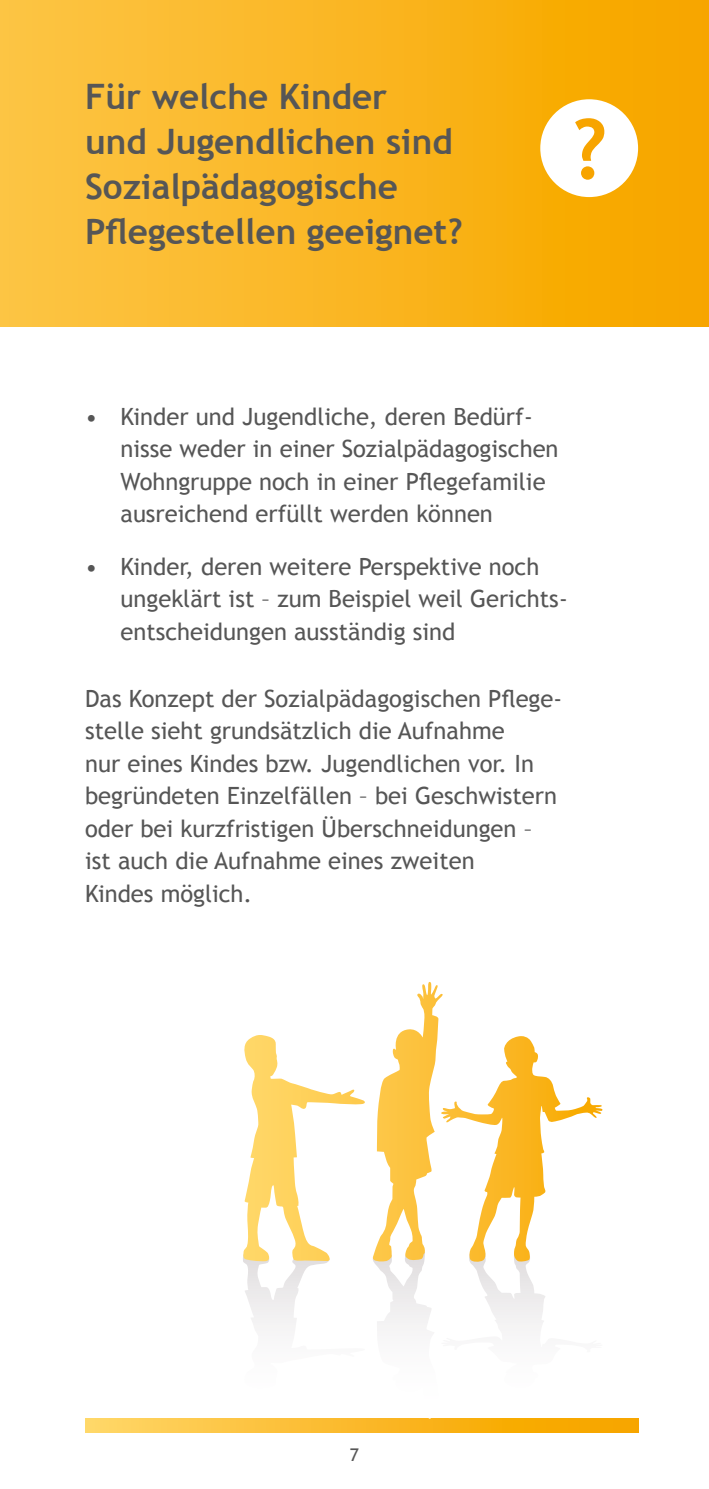
<style>
.page{position:relative;width:709px;height:1489px;background:#fff}
.page>*{position:absolute;margin:0;border:0;box-sizing:border-box;transform-origin:0 0}
.t1{font:700 83.25px "Trebuchet MS";color:#f7a400}
.t2{font:700 35px/45px "Trebuchet MS";color:#565656}
.t3{font:23.75px/32.5px "Trebuchet MS";color:#565656}
.t4{font:17.5px "Trebuchet MS";color:#565656}
</style>
<div class="page">
<div style="left:0;top:0;width:709px;height:327px;background:linear-gradient(to right,#fdc547,#f7a500)"></div>
<div style="left:540px;top:99px;width:98px;height:98px;background:#fff;border-radius:50%"></div>
<svg style="left:85px;top:1418px;width:553px;height:14px;background:#faba2a"></svg>
<svg style="left:373px;top:1251px;width:117px;height:80px"></svg>
<svg style="left:243px;top:982px;width:201px;height:279px"></svg>
<h2 class="t2" style="left:85px;top:74px;width:379px">Für welche Kinder<br>und Jugendlichen sind<br>Sozialpädagogische<br>Pflegestellen geeignet?</h2>
<h1 class="t1" style="left:571px;top:97px;width:38px">?</h1>
<p class="t3" style="left:120px;top:400px;width:439px;text-indent:-35px">• Kinder und Jugendliche, deren Bedürf&shy;nisse weder in einer Sozialpädagogischen Wohngruppe noch in einer Pflegefamilie ausreichend erfüllt werden können</p>
<p class="t3" style="left:120px;top:550px;width:448px;text-indent:-35px">• Kinder, deren weitere Perspektive noch ungeklärt ist – zum Beispiel weil Gerichts&shy;entscheidungen ausständig sind</p>
<p class="t3" style="left:85px;top:682px;width:478px">Das Konzept der Sozialpädagogischen Pflege&shy;stelle sieht grundsätzlich die Aufnahme<br>nur eines Kindes bzw. Jugendlichen vor. I n begründeten Einzelfällen – bei Geschwistern oder bei kurzfristigen Überschneidungen – ist auch die Aufnahme eines zweiten<br>Kindes möglich.</p>
<p class="t4" style="left:350px;top:1443px;width:11px">7</p>
</div>
